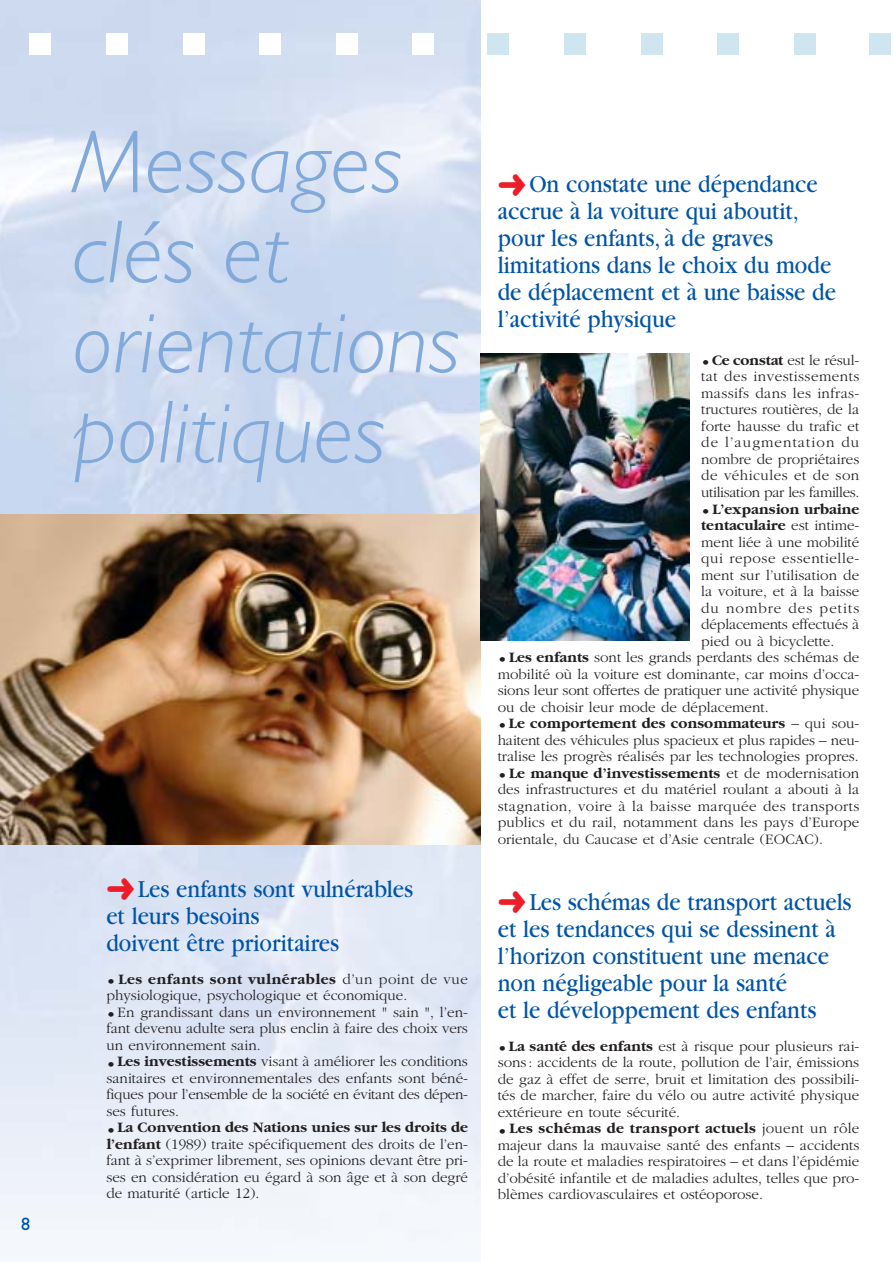
<style>
.page{position:relative;width:893px;height:1262px;background:#fff}
.page>*{position:absolute;margin:0;border:0;box-sizing:border-box;transform-origin:0 0}
.t1{font:italic 300 90px/90px "Gill Sans";color:#81aada}
.t2{font:25.5px/27px "Garamond";color:#0054a6;scale:.9 1}
.t3{font:18px "Gill Sans";color:#0054a6}
.t4{font:300 15px/16.5px "Garamond";color:#231f20;text-align:justify}
.s1{color:#ed1c29}
.s2{font-weight:700}
</style>
<div class="page">
<img style="left:0;top:0;width:480px;height:1255px">
<div style="left:30px;top:33px;width:21px;height:21px;background:#fff"></div>
<div style="left:106px;top:33px;width:22px;height:21px;background:#fff"></div>
<div style="left:183px;top:33px;width:21px;height:21px;background:#fff"></div>
<div style="left:259px;top:33px;width:22px;height:21px;background:#fff"></div>
<div style="left:336px;top:33px;width:21px;height:21px;background:#fff"></div>
<div style="left:412px;top:33px;width:22px;height:21px;background:#fff"></div>
<div style="left:487px;top:33px;width:22px;height:21px;background:#cfe5f0"></div>
<div style="left:564px;top:33px;width:21px;height:21px;background:#cfe5f0"></div>
<div style="left:641px;top:33px;width:21px;height:21px;background:#cfe5f0"></div>
<div style="left:717px;top:33px;width:21px;height:21px;background:#cfe5f0"></div>
<div style="left:794px;top:33px;width:21px;height:21px;background:#cfe5f0"></div>
<div style="left:869px;top:33px;width:21px;height:21px;background:#cfe5f0"></div>
<img style="left:0;top:515px;width:480px;height:329px">
<img style="left:480px;top:354px;width:209px;height:287px">
<p class="t3" style="left:21px;top:1217px;width:10px">8</p>
<h1 class="t1" style="left:72px;top:126px;width:389px">Messages clés et orientations politiques</h1>
<h2 class="t2" style="left:106px;top:877px;width:342px"><span class="s1">➜</span>Les enfants sont vulnérables et leurs besoins<br>doivent être prioritaires</h2>
<p class="t4" style="left:106px;top:971px;width:363px">• <span class="s2">Les enfants sont vulnérables</span> d’un point de vue physiologique, psychologique et économique.</p>
<p class="t4" style="left:106px;top:1004px;width:363px">•En grandissant dans un environnement " sain ", l’en&shy;fant devenu adulte sera plus enclin à faire des choix vers un environnement sain.</p>
<p class="t4" style="left:106px;top:1054px;width:363px">•<span class="s2">Les investissements</span> visant à améliorer les conditions sanitaires et environnementales des enfants sont béné&shy;fiques pour l’ensemble de la société en évitant des dépen&shy;ses futures.</p>
<p class="t4" style="left:106px;top:1120px;width:363px">•<span class="s2">La Convention des Nations unies sur les droits de l’enfant</span> (1989) traite spécifiquement des droits de l’en&shy;fant à s’exprimer librement, ses opinions devant être pri&shy;ses en considération eu égard à son âge et à son degré de maturité (article 12).</p>
<h2 class="t2" style="left:497px;top:173px;width:377px"><span class="s1">➜</span>On constate une dépendance accrue à la voiture qui aboutit, pour les enfants, à de graves limitations dans le choix du mode de déplacement et à une baisse de l’activité physique</h2>
<p class="t4" style="left:701px;top:353px;width:160px">•<span class="s2">Ce constat</span> est le résul&shy;tat des investissements massifs dans les infras&shy;tructures routières, de la forte hausse du trafic et de l’augmentation du nombre de propriétaires de véhicules et de son utilisation par les familles.</p>
<p class="t4" style="left:701px;top:501px;width:160px">•<span class="s2">L’expansion urbaine tentaculaire</span> est intime&shy;ment liée à une mobilité qui repose essentielle&shy;ment sur l’utilisation de la voiture, et à la baisse du nombre des petits déplacements effectués à pied ou à bicyclette.</p>
<p class="t4" style="left:497px;top:650px;width:363px">•<span class="s2">Les enfants</span> sont les grands perdants des schémas de mobilité où la voiture est dominante, car moins d’occa&shy;sions leur sont offertes de pratiquer une activité physique ou de choisir leur mode de déplacement.</p>
<p class="t4" style="left:497px;top:716px;width:363px">•<span class="s2">Le comportement des consommateurs</span> – qui sou&shy;haitent des véhicules plus spacieux et plus rapides – neu&shy;tralise les progrès réalisés par les technologies propres.</p>
<p class="t4" style="left:497px;top:765px;width:363px">•<span class="s2">Le manque d’investissements</span> et de modernisation des infrastructures et du matériel roulant a abouti à la stagnation, voire à la baisse marquée des transports publics et du rail, notamment dans les pays d’Europe orientale, du Caucase et d’Asie centrale (EOCAC).</p>
<h2 class="t2" style="left:497px;top:890px;width:395px"><span class="s1">➜</span>Les schémas de transport actuels et les tendances qui se dessinent à l’horizon constituent une menace non négligeable pour la santé<br>et le développement des enfants</h2>
<p class="t4" style="left:497px;top:1038px;width:363px">•<span class="s2">La santé des enfants</span> est à risque pour plusieurs rai&shy;sons: accidents de la route, pollution de l’air, émissions de gaz à effet de serre, bruit et limitation des possibili&shy;tés de marcher, faire du vélo ou autre activité physique extérieure en toute sécurité.</p>
<p class="t4" style="left:497px;top:1121px;width:363px">• <span class="s2">Les schémas de transport actuels</span> jouent un rôle majeur dans la mauvaise santé des enfants – accidents de la route et maladies respiratoires – et dans l’épidémie d’obésité infantile et de maladies adultes, telles que pro&shy;blèmes cardiovasculaires et ostéoporose.</p>
</div>
